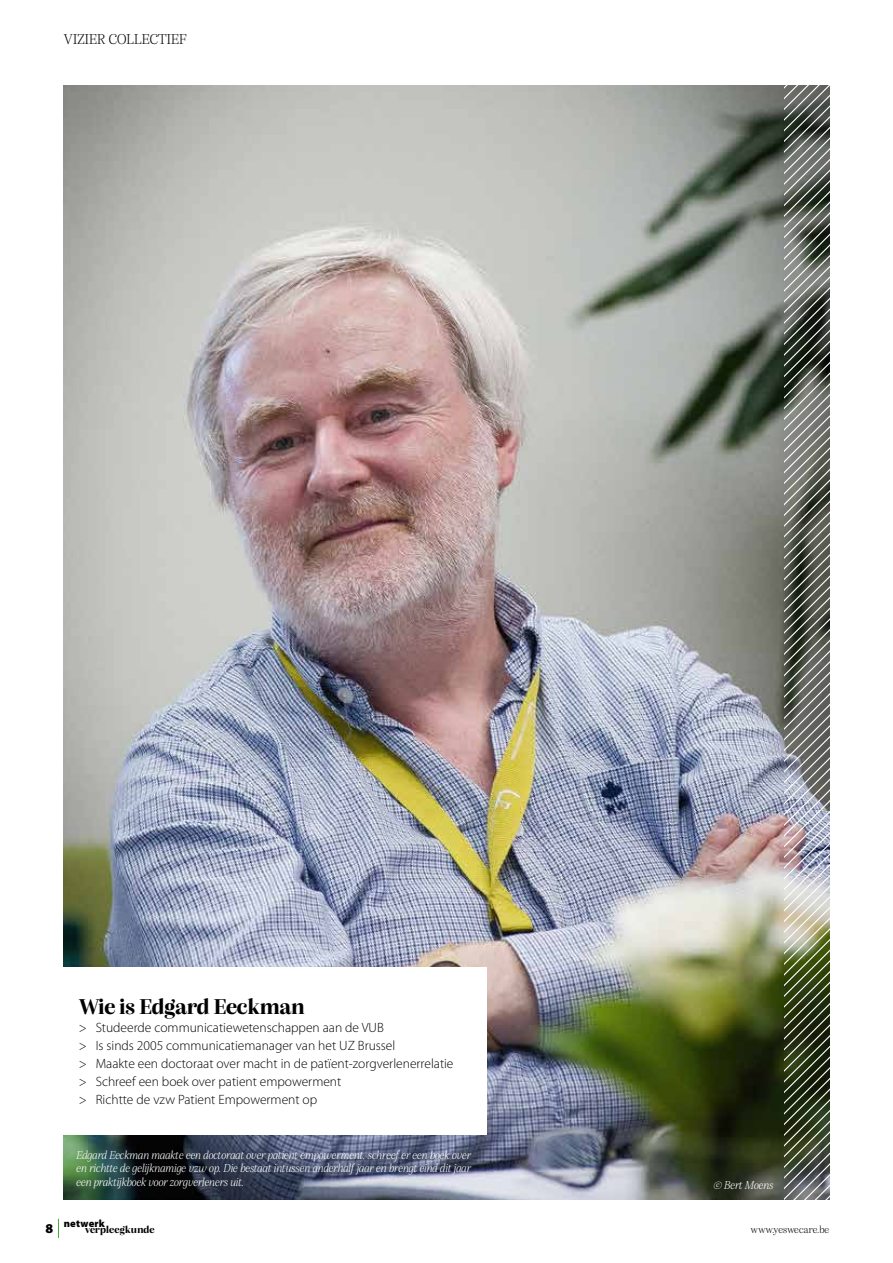
<style>
.page{position:relative;width:893px;height:1263px;background:#fff}
.page>*{position:absolute;margin:0;border:0;box-sizing:border-box;transform-origin:0 0}
.t1{font:700 22.5px "Alga";color:#000}
.t2{font:300 15px "Alga";letter-spacing:.015em;color:#000}
.t3{font:300 13.5px/18px "Myriad Pro";color:#000}
.t4{font:900 13.5px "Myriad Pro";color:#000}
.t5{font:italic 300 12px/13.5px "Alga";color:#fff;text-align:justify}
.t6{font:300 10.5px "Alga";letter-spacing:.02em;color:#000}
.t7{font:700 10.5px "Alga";letter-spacing:.015em;color:#000}
.t8{font:900 10.5px "Myriad Pro";letter-spacing:.02em;color:#000}
</style>
<div class="page">
<svg style="left:58px;top:1219px;width:1px;height:19px"></svg>
<img style="left:64px;top:85px;width:720px;height:1114px">
<img style="left:784px;top:85px;width:46px;height:1115px">
<div style="left:53px;top:967px;width:434px;height:168px;background:#fff"></div>
<p class="t2" style="left:64px;top:30px;width:124px">VIZIER COLLECTIEF</p>
<h1 class="t1" style="left:79px;top:993px;width:227px">Wie is Edgard Eeckman</h1>
<p class="t3" style="left:79px;top:1018px;width:376px">&gt; Studeerde communicatiewetenschappen aan de VUB<br>&gt; Is sinds 2005 communicatiemanager van het UZ Brussel<br>&gt; Maakte een doctoraat over macht in de patïent-zorgverlenerrelatie &gt; Schreef een boek over patient empowerment<br>&gt; Richtte de vzw Patient Empowerment op</p>
<p class="t5" style="left:77px;top:1148px;width:396px">Edgard Eeckman maakte een doctoraat over patient empowerment, schreef er een boek over en richtte de gelijknamige vzw op. Die bestaat intussen anderhalf jaar en brengt eind dit jaar een praktijkboek voor zorgverleners uit.</p>
<p class="t5" style="left:713px;top:1178px;width:62px">© Bert Moens</p>
<p class="t4" style="left:45px;top:1221px;width:9px">8</p>
<p class="t8" style="left:64px;top:1217px;width:43px">netwerk</p>
<p class="t7" style="left:85px;top:1223px;width:71px">verpleegkunde</p>
<p class="t6" style="left:751px;top:1224px;width:80px">www.yeswecare.be</p>
</div>
